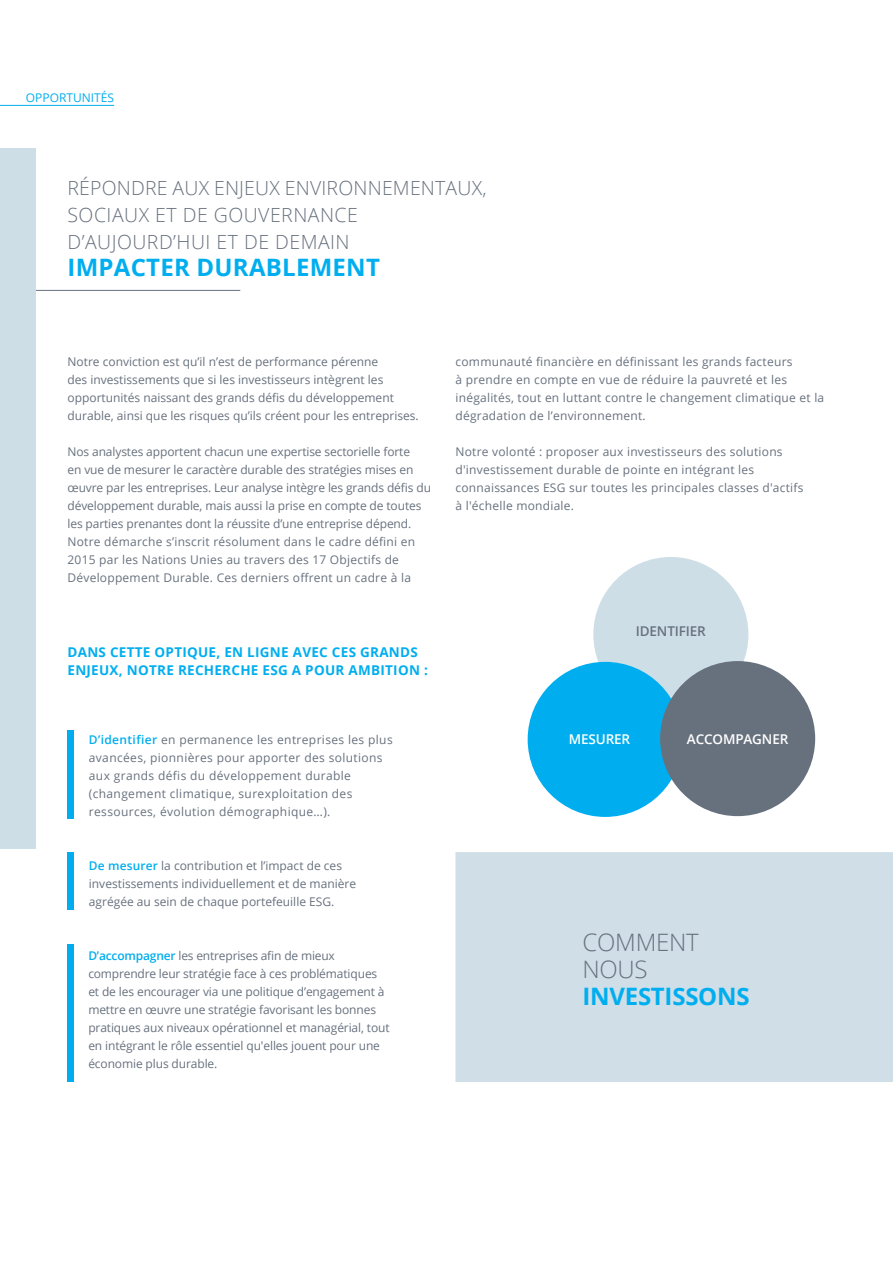
<style>
.page{position:relative;width:893px;height:1263px;background:#fff}
.page>*{position:absolute;margin:0;border:0;box-sizing:border-box;transform-origin:0 0}
.t1{font:700 24px "Open Sans";letter-spacing:.01em;color:#00aeef}
.t2{font:700 24px "Open Sans";letter-spacing:-.01em;color:#00aeef}
.t3{font:300 24px/27px "Open Sans";letter-spacing:-.01em;color:#67717e}
.t4{font:300 19.5px/27px "Open Sans";letter-spacing:.025em;color:#67717e}
.t5{font:700 13.5px/18px "Open Sans";letter-spacing:.02em;color:#00aeef}
.t6{font:600 13.5px "Open Sans";letter-spacing:-.01em;color:#fff}
.t7{font:600 13.5px "Open Sans";letter-spacing:-.01em;color:#67717e}
.t8{font:12px/18px "Open Sans";color:#67717e}
.t9{font:12px/18px "Open Sans";letter-spacing:.02em;color:#67717e}
.t10{font:12px/18px "Open Sans";letter-spacing:.03em;color:#67717e}
.t11{font:12px "Open Sans";color:#00aeef}
.s1{font-weight:600;color:#00aeef}
</style>
<div class="page">
<div style="left:68px;top:730px;width:6px;height:88px;background:#00aeef"></div>
<div style="left:68px;top:852px;width:6px;height:58px;background:#00aeef"></div>
<div style="left:68px;top:945px;width:6px;height:137px;background:#00aeef"></div>
<div style="left:455px;top:852px;width:438px;height:230px;background:#cfdee7"></div>
<hr style="left:0;top:105px;width:114px;height:1px;background:#00aeef">
<hr style="left:15px;top:290px;width:225px;height:1px;background:#67717e">
<div style="left:593px;top:557px;width:155px;height:155px;background:#cedee7;border-radius:50%"></div>
<div style="left:528px;top:662px;width:155px;height:155px;background:#00aeef;border-radius:50%"></div>
<div style="left:660px;top:661px;width:155px;height:155px;background:#67717e;border-radius:50%"></div>
<div style="left:0;top:149px;width:35px;height:700px;background:#cedee7"></div>
<p class="t11" style="left:26px;top:89px;width:90px">OPPORTUNITÉS</p>
<h2 class="t4" style="left:68px;top:174px;width:421px">RÉPONDRE AUX ENJEUX ENVIRONNEMENTAUX,<br>SOCIAUX ET DE GOUVERNANCE<br>D’AUJOURD’HUI ET DE DEMAIN</h2>
<h1 class="t1" style="left:68px;top:250px;width:314px">IMPACTER DURABLEMENT</h1>
<p class="t8" style="left:68px;top:352px;width:353px">Notre conviction est qu’il n’est de performance pérenne<br>des investissements que si les investisseurs intègrent les opportunités naissant des grands défis du développement durable, ainsi que les risques qu’ils créent pour les entreprises.</p>
<p class="t8" style="left:68px;top:442px;width:365px">Nos analystes apportent chacun une expertise sectorielle forte<br>en vue de mesurer le caractère durable des stratégies mises en œuvre par les entreprises. Leur analyse intègre les grands défis du développement durable, mais aussi la prise en compte de toutes les parties prenantes dont la réussite d’une entreprise dépend.<br>Notre démarche s’inscrit résolument dans le cadre défini en 2015 par les Nations Unies au travers des 17 Objectifs de Développement Durable. Ces derniers offrent un cadre à la</p>
<p class="t5" style="left:68px;top:642px;width:362px">DANS CETTE OPTIQUE, EN LIGNE AVEC CES GRANDS<br>ENJEUX, NOTRE RECHERCHE ESG A POUR AMBITION :</p>
<p class="t10" style="left:89px;top:730px;width:305px"><span class="s1">D’identifier</span> en permanence les entreprises les plus avancées, pionnières pour apporter des solutions aux grands défis du développement durable (changement climatique, surexploitation des ressources, évolution démographique…).</p>
<p class="t8" style="left:89px;top:856px;width:269px"><span class="s1">De mesurer</span> la contribution et l’impact de ces investissements individuellement et de manière agrégée au sein de chaque portefeuille ESG.</p>
<p class="t8" style="left:88px;top:946px;width:303px"><span class="s1">D’accompagner</span> les entreprises afin de mieux comprendre leur stratégie face à ces problématiques et de les encourager via une politique d’engagement à mettre en œuvre une stratégie favorisant les bonnes pratiques aux niveaux opérationnel et managérial, tout en intégrant le rôle essentiel qu'elles jouent pour une économie plus durable.</p>
<p class="t9" style="left:455px;top:352px;width:370px">communauté financière en définissant les grands facteurs<br>à prendre en compte en vue de réduire la pauvreté et les inégalités, tout en luttant contre le changement climatique et la dégradation de l’environnement.</p>
<p class="t9" style="left:455px;top:442px;width:350px">Notre volonté : proposer aux investisseurs des solutions d'investissement durable de pointe en intégrant les connaissances ESG sur toutes les principales classes d'actifs à l'échelle mondiale.</p>
<p class="t7" style="left:636px;top:622px;width:72px">IDENTIFIER</p>
<p class="t6" style="left:569px;top:730px;width:63px">MESURER</p>
<p class="t6" style="left:687px;top:730px;width:103px">ACCOMPAGNER</p>
<h1 class="t3" style="left:582px;top:928px;width:118px">COMMENT<br>NOUS</h1>
<h1 class="t2" style="left:582px;top:979px;width:169px">INVESTISSONS</h1>
</div>
